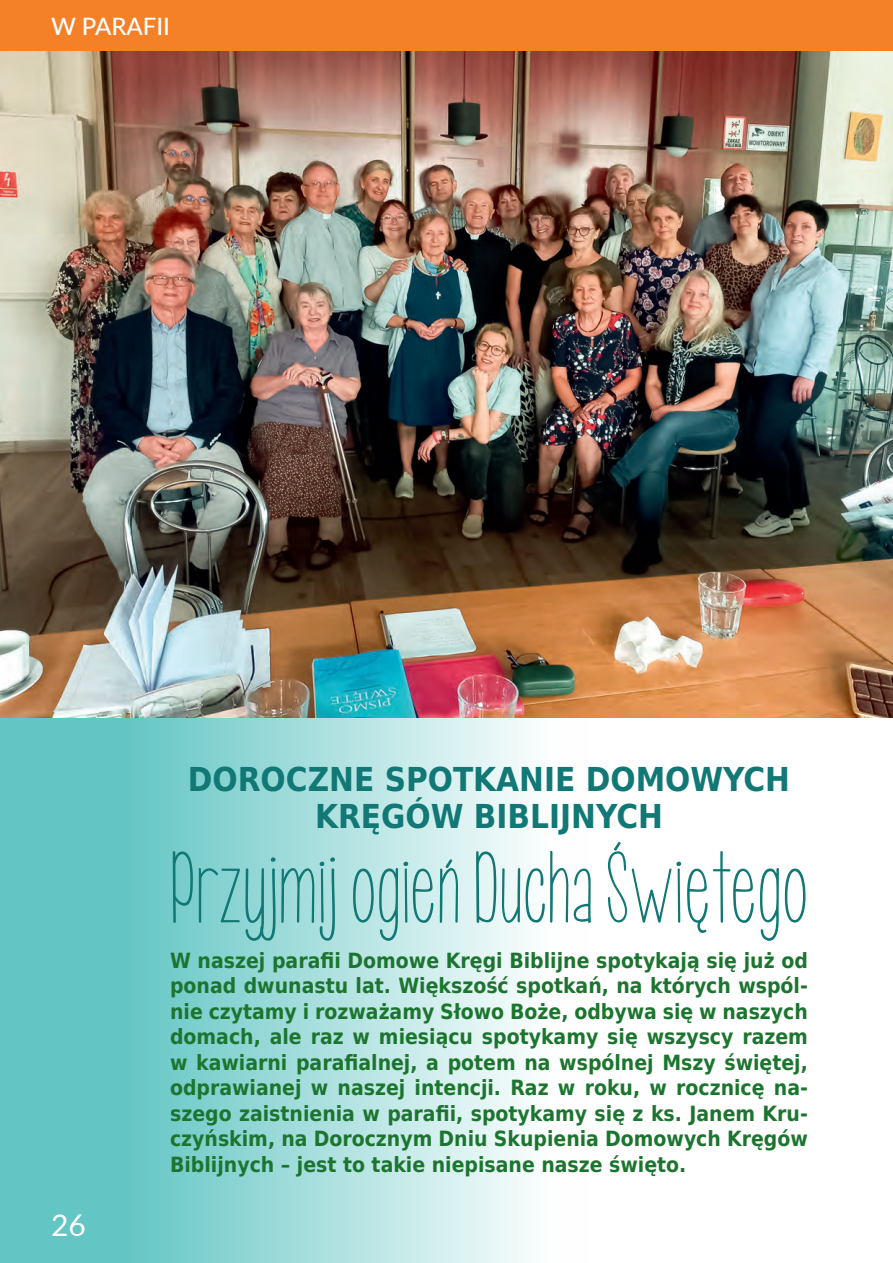
<style>
.page{position:relative;width:893px;height:1263px;background:#fff}
.page>*{position:absolute;margin:0;border:0;box-sizing:border-box;transform-origin:0 0}
.t1{font:84px "KG Call Me Maybe";color:#117875}
.t2{font:700 33px/37.5px "DejaVu Sans Condensed";color:#117875;text-align:center}
.t3{font:30px "Lato";color:#fff}
.t4{font:500 24px "Lato";color:#fff}
.t5{font:700 21px/25.5px "DejaVu Sans Condensed";color:#1c752e;text-align:justify}
</style>
<div class="page">
<svg style="left:0;top:717px;width:589px;height:546px;background:#a4dddc"></svg>
<div style="left:0;top:0;width:893px;height:51px;background:#f48028"></div>
<img style="left:0;top:51px;width:893px;height:666px">
<p class="t4" style="left:51px;top:9px;width:121px">W PARAFII</p>
<p class="t3" style="left:51px;top:1204px;width:36px">26</p>
<p class="t2" style="left:188px;top:759px;width:604px">DOROCZNE SPOTKANIE DOMOWYCH<br>KRĘGÓW BIBLIJNYCH</p>
<p class="t1" style="left:170px;top:840px;width:639px">Przyjmij ogień Ducha Świętego</p>
<p class="t5" style="left:170px;top:947px;width:639px">W naszej parafii Domowe Kręgi Biblijne spotykają się już od ponad dwunastu lat. Większość spotkań, na których wspól&shy;nie czytamy i rozważamy Słowo Boże, odbywa się w naszych domach, ale raz w miesiącu spotykamy się wszyscy razem w kawiarni parafialnej, a potem na wspólnej Mszy świętej, odprawianej w naszej intencji. Raz w roku, w rocznicę na&shy;szego zaistnienia w parafii, spotykamy się z ks. Janem Kru&shy;czyńskim, na Dorocznym Dniu Skupienia Domowych Kręgów Biblijnych – jest to takie niepisane nasze święto.</p>
</div>
